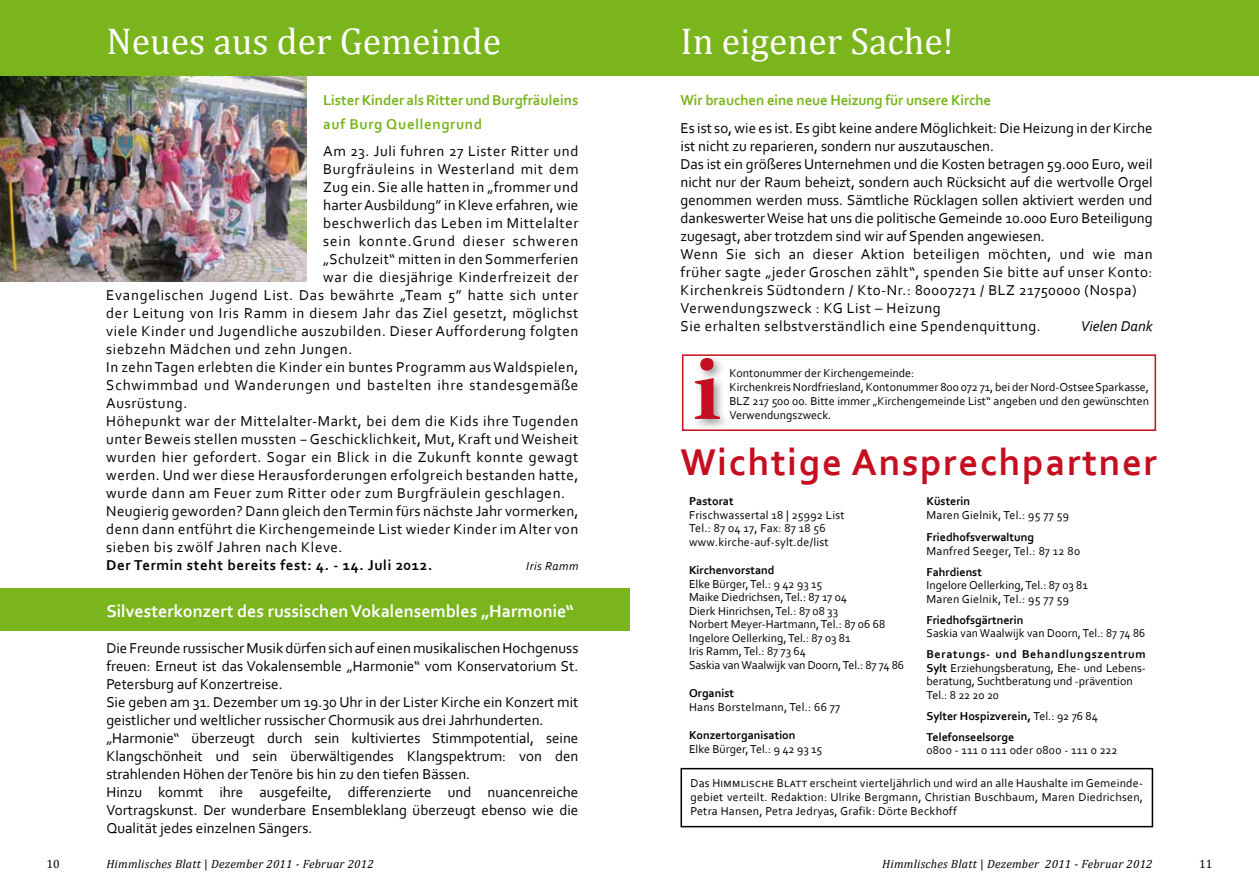
<style>
.page{position:relative;width:1259px;height:893px;background:#fff}
.page>*{position:absolute;margin:0;border:0;box-sizing:border-box;transform-origin:0 0}
.t1{font:700 87px "Constantia";color:#c50e1f}
.t2{font:700 39px "Corbel";letter-spacing:.04em;color:#c50e1f}
.t3{font:37.5px "Cambria";color:#fff}
.t4{font:700 18px "Corbel";color:#fff}
.t5{font:15px/18px "Corbel";color:#000}
.t6{font:15px "Corbel";letter-spacing:.04em;color:#000}
.t7{font:15px "Corbel";letter-spacing:.02em;color:#000}
.t8{font:15px "Corbel";letter-spacing:.05em;color:#000}
.t9{font:700 15px/24px "Corbel";letter-spacing:-.005em;color:#7ab51d}
.t10{font:700 15px "Corbel";letter-spacing:.04em;color:#000}
.t11{font:15px "Corbel";letter-spacing:.045em;color:#000}
.t12{font:15px "Corbel";letter-spacing:.06em;color:#000}
.t13{font:italic 15px "Corbel";color:#000}
.t14{font:12px/13.5px "Corbel";color:#000}
.t15{font:12px/13.5px "Corbel";letter-spacing:.02em;color:#000}
.t16{font:700 12px/21px "Corbel";color:#000}
.t17{font:italic 12px "Cambria";letter-spacing:.02em;color:#000}
.t18{font:italic 12px "Corbel";letter-spacing:.04em;color:#000}
.t19{font:12px "Cambria";color:#000}
.s1{font-weight:700}
.s2{font-weight:400}
.s3{font-style:normal}
</style>
<div class="page">
<img style="left:0;top:76px;width:306px;height:206px">
<div style="left:680px;top:768px;width:473px;height:59px;border:2px solid #000"></div>
<div style="left:682px;top:354px;width:474px;height:77px;border:2px solid #c50e1f"></div>
<div style="left:0;top:0;width:1259px;height:76px;background:#7ab51d"></div>
<div style="left:0;top:588px;width:629px;height:43px;background:#7ab51d"></div>
<h3 class="t3" style="left:106px;top:19px;width:396px">Neues aus der Gemeinde</h3>
<p class="t9" style="left:323px;top:87px;width:257px">Lister Kinder als Ritter und Burgfräuleins auf Burg Quellengrund</p>
<p class="t6" style="left:323px;top:142px;width:257px">Am 23. Juli fuhren 27 Lister Ritter und</p>
<p class="t11" style="left:323px;top:160px;width:257px">Burgfräuleins in Westerland mit dem</p>
<p class="t7" style="left:323px;top:178px;width:257px">Zug ein. Sie alle hatten in „frommer und</p>
<p class="t7" style="left:323px;top:196px;width:257px">harter Ausbildung” in Kleve erfahren, wie</p>
<p class="t6" style="left:323px;top:214px;width:257px">beschwerlich das Leben im Mittelalter</p>
<p class="t12" style="left:323px;top:232px;width:257px">sein konnte.Grund dieser schweren</p>
<p class="t7" style="left:323px;top:250px;width:257px">„Schulzeit“ mitten in den Sommerferien</p>
<p class="t6" style="left:323px;top:268px;width:257px">war die diesjährige Kinderfreizeit der</p>
<p class="t8" style="left:106px;top:286px;width:473px">Evangelischen Jugend List. Das bewährte „Team 5” hatte sich unter</p>
<p class="t6" style="left:106px;top:304px;width:473px">der Leitung von Iris Ramm in diesem Jahr das Ziel gesetzt, möglichst</p>
<p class="t6" style="left:106px;top:322px;width:474px">viele Kinder und Jugendliche auszubilden. Dieser Aufforderung folgten</p>
<p class="t6" style="left:106px;top:340px;width:247px">siebzehn Mädchen und zehn Jungen.</p>
<p class="t7" style="left:106px;top:358px;width:473px">In zehn Tagen erlebten die Kinder ein buntes Programm aus Waldspielen,</p>
<p class="t8" style="left:106px;top:376px;width:473px">Schwimmbad und Wanderungen und bastelten ihre standesgemäße</p>
<p class="t6" style="left:106px;top:394px;width:83px">Ausrüstung.</p>
<p class="t6" style="left:106px;top:412px;width:474px">Höhepunkt war der Mittelalter-Markt, bei dem die Kids ihre Tugenden</p>
<p class="t7" style="left:106px;top:430px;width:473px">unter Beweis stellen mussten − Geschicklichkeit, Mut, Kraft und Weisheit</p>
<p class="t6" style="left:106px;top:448px;width:473px">wurden hier gefordert. Sogar ein Blick in die Zukunft konnte gewagt</p>
<p class="t7" style="left:106px;top:466px;width:473px">werden. Und wer diese Herausforderungen erfolgreich bestanden hatte,</p>
<p class="t6" style="left:106px;top:484px;width:460px">wurde dann am Feuer zum Ritter oder zum Burgfräulein geschlagen.</p>
<p class="t7" style="left:106px;top:502px;width:473px">Neugierig geworden? Dann gleich den Termin fürs nächste Jahr vormerken,</p>
<p class="t7" style="left:106px;top:520px;width:473px">denn dann entführt die Kirchengemeinde List wieder Kinder im Alter von</p>
<p class="t6" style="left:106px;top:538px;width:238px">sieben bis zwölf Jahren nach Kleve.</p>
<p class="t10" style="left:106px;top:556px;width:328px">Der Termin steht bereits fest: 4. - 14. Juli 2012.</p>
<p class="t18" style="left:526px;top:559px;width:54px">Iris Ramm</p>
<p class="t4" style="left:106px;top:599px;width:469px">Silvesterkonzert des russischen Vokalensembles „Harmonie“</p>
<p class="t5" style="left:106px;top:638px;width:473px">Die Freunde russischer Musik dürfen sich auf einen musikalischen Hochgenuss freuen: Erneut ist das Vokalensemble „Harmonie“ vom Konservatorium St.<br>Petersburg auf Konzertreise.<br>Sie geben am 31. Dezember um 19.30 Uhr in der Lister Kirche ein Konzert mit geistlicher und weltlicher russischer Chormusik aus drei Jahrhunderten. „Harmonie“ überzeugt durch sein kultiviertes Stimmpotential, seine Klangschönheit und sein überwältigendes Klangspektrum: von den strahlenden Höhen der Tenöre bis hin zu den tiefen Bässen.<br>Hinzu kommt ihre ausgefeilte, differenzierte und nuancenreiche Vortragskunst. Der wunderbare Ensembleklang überzeugt ebenso wie die Qualität jedes einzelnen Sängers.</p>
<h3 class="t3" style="left:680px;top:19px;width:275px">In eigener Sache!</h3>
<p class="t9" style="left:680px;top:87px;width:312px">Wir brauchen eine neue Heizung für unsere Kirche</p>
<p class="t5" style="left:680px;top:119px;width:473px">Es ist so, wie es ist. Es gibt keine andere Möglichkeit: Die Heizung in der Kirche ist nicht zu reparieren, sondern nur auszutauschen.<br>Das ist ein größeres Unternehmen und die Kosten betragen 59.000 Euro, weil nicht nur der Raum beheizt, sondern auch Rücksicht auf die wertvolle Orgel genommen werden muss. Sämtliche Rücklagen sollen aktiviert werden und dankeswerter Weise hat uns die politische Gemeinde 10.000 Euro Beteiligung zugesagt, aber trotzdem sind wir auf Spenden angewiesen.<br>Wenn Sie sich an dieser Aktion beteiligen möchten, und wie man früher sagte „jeder Groschen zählt“, spenden Sie bitte auf unser Konto:<br>Kirchenkreis Südtondern / Kto-Nr.: 80007271 / BLZ 21750000 (Nospa)<br>Verwendungszweck : KG List – Heizung<br>Sie erhalten selbstverständlich eine Spendenquittung.</p>
<p class="t13" style="left:1081px;top:317px;width:73px">Vielen Dank</p>
<h1 class="t1" style="left:693px;top:329px;width:30px">i</h1>
<p class="t14" style="left:729px;top:365px;width:421px;line-height:14.1px">Kontonummer der Kirchengemeinde:<br>Kirchenkreis Nordfriesland, Kontonummer 800 072 71, bei der Nord-Ostsee Sparkasse, BLZ 217 500 00. Bitte immer „Kirchengemeinde List“ angeben und den gewünschten Verwendungszweck.</p>
<h2 class="t2" style="left:680px;top:438px;width:478px">Wichtige Ansprechpartner</h2>
<p class="t16" style="left:689px;top:491px;width:46px">Pastorat</p>
<p class="t15" style="left:689px;top:508px;width:157px">Frischwassertal 18 | 25992 List<br>Tel.: 87 04 17, Fax: 87 18 56 www.kirche-auf-sylt.de/list</p>
<p class="t16" style="left:689px;top:560px;width:87px">Kirchenvorstand</p>
<p class="t14" style="left:689px;top:577px;width:216px">Elke Bürger, Tel.: 9 42 93 15<br>Maike Diedrichsen, Tel.: 87 17 04<br>Dierk Hinrichsen, Tel.: 87 08 33<br>Norbert Meyer-Hartmann, Tel.: 87 06 68<br>Ingelore Oellerking, Tel.: 87 03 81<br>Iris Ramm, Tel.: 87 73 64<br>Saskia van Waalwijk van Doorn, Tel.: 87 74 86</p>
<p class="t16" style="left:689px;top:683px;width:47px">Organist</p>
<p class="t15" style="left:689px;top:700px;width:153px">Hans Borstelmann, Tel.: 66 77</p>
<p class="t16" style="left:689px;top:725px;width:108px">Konzertorganisation</p>
<p class="t14" style="left:689px;top:742px;width:135px">Elke Bürger, Tel.: 9 42 93 15</p>
<p class="t16" style="left:926px;top:491px;width:45px">Küsterin</p>
<p class="t15" style="left:926px;top:508px;width:144px">Maren Gielnik, Tel.: 95 77 59</p>
<p class="t16" style="left:926px;top:527px;width:109px">Friedhofsverwaltung</p>
<p class="t15" style="left:926px;top:544px;width:155px">Manfred Seeger, Tel.: 87 12 80</p>
<p class="t16" style="left:926px;top:561px;width:57px">Fahrdienst</p>
<p class="t14" style="left:926px;top:578px;width:163px">Ingelore Oellerking, Tel.: 87 03 81<br>Maren Gielnik, Tel.: 95 77 59</p>
<p class="t16" style="left:926px;top:609px;width:98px">Friedhofsgärtnerin</p>
<p class="t14" style="left:926px;top:626px;width:220px">Saskia van Waalwijk van Doorn, Tel.: 87 74 86</p>
<p class="t14" style="left:926px;top:647px;width:221px"><span class="s1">Beratungs- und Behandlungszentrum Sylt</span> Erziehungsberatung, Ehe- und Lebens&shy;beratung, Suchtberatung und -prävention Tel.: 8 22 20 20</p>
<p class="t16" style="left:926px;top:705px;width:173px">Sylter Hospizverein, <span class="s2">Tel.: 92 76 84<br></span>Telefonseelsorge</p>
<p class="t15" style="left:926px;top:743px;width:193px">0800 - 111 0 111 oder 0800 - 111 0 222</p>
<p class="t14" style="left:690px;top:775px;width:454px;line-height:14.2px;text-align:justify">Das Himmlische Blatt erscheint vierteljährlich und wird an alle Haushalte im Gemeinde&shy;gebiet verteilt. Redaktion: Ulrike Bergmann, Christian Buschbaum, Maren Diedrichsen, Petra Hansen, Petra Jedryas, Grafik: Dörte Beckhoff</p>
<p class="t19" style="left:46px;top:857px;width:15px">10</p>
<p class="t17" style="left:106px;top:856px;width:269px">Himmlisches Blatt <span class="s3">|</span> Dezember 2011 - Februar 2012</p>
<p class="t17" style="left:882px;top:856px;width:272px">Himmlisches Blatt <span class="s3">|</span> Dezember 2011 - Februar 2012</p>
<p class="t19" style="left:1199px;top:857px;width:15px">11</p>
</div>
